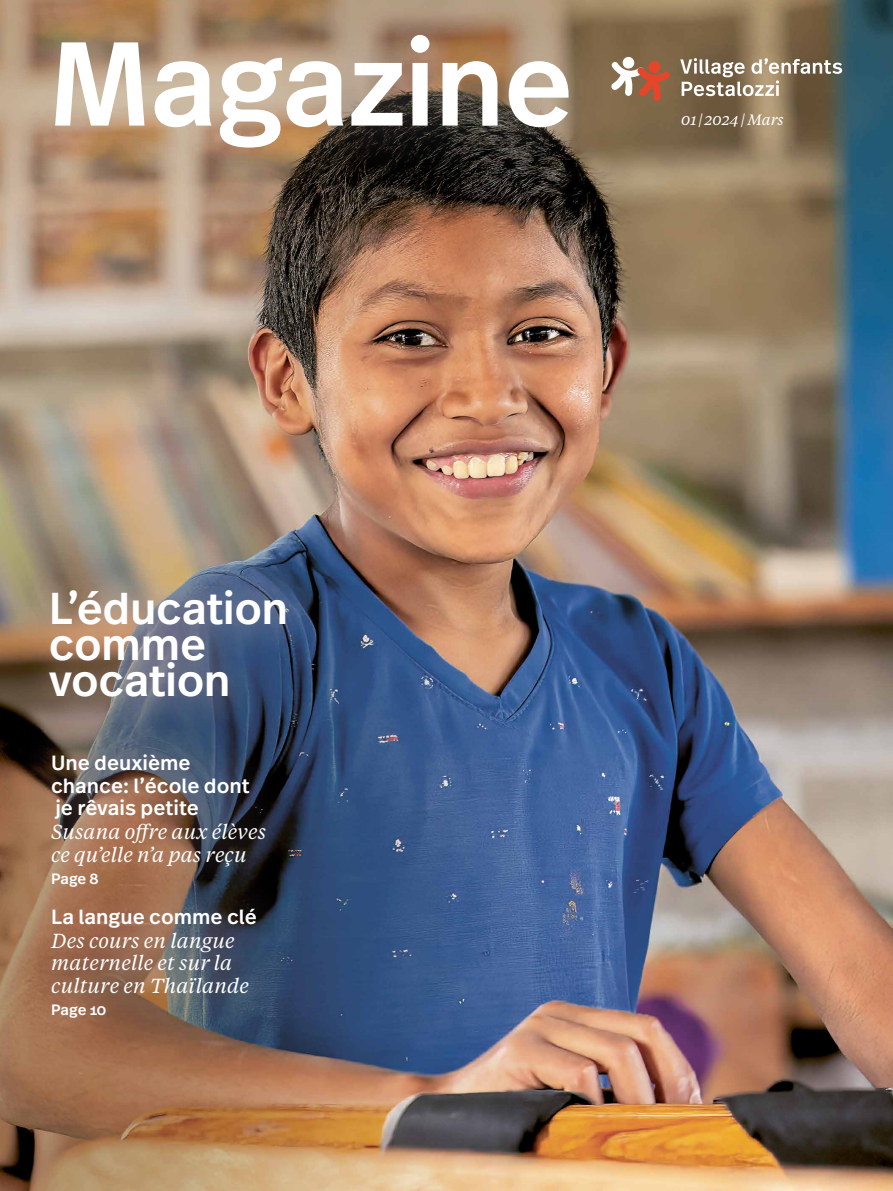
<style>
.page{position:relative;width:893px;height:1191px;background:#fff}
.page>*{position:absolute;margin:0;border:0;box-sizing:border-box;transform-origin:0 0}
.t1{font:500 118.8px "Real Text Pro";letter-spacing:-.015em;color:#fff}
.t2{font:500 44.55px/36px "Real Text Pro";letter-spacing:-.015em;color:#fff}
.t3{font:500 20.55px/22.5px "Real Text Pro";color:#fff}
.t4{font:italic 20.25px/22.5px "Tiempos Text";letter-spacing:.005em;color:#fff}
.t5{font:italic 15px "Tiempos Text";letter-spacing:.005em;color:#fff}
.t6{font:500 15px "Real Text Pro";letter-spacing:-.015em;color:#fff}
</style>
<div class="page">
<img style="left:0;top:0;width:893px;height:1191px">
<div style="left:15px;top:873px;width:277px;height:180px;background:#ffcabc;opacity:.7"></div>
<div style="left:15px;top:719px;width:285px;height:203px;background:#ffcabc;opacity:.7"></div>
<div style="left:13px;top:554px;width:310px;height:181px;background:#ffcabc;opacity:.7"></div>
<div style="left:0;top:0;width:625px;height:205px;background:#fff;opacity:.3"></div>
<div style="left:622px;top:57px;width:13px;height:12px;background:#fff;border-radius:5px"></div>
<svg style="left:611px;top:62px;width:59px;height:41px"></svg>
<svg style="left:680px;top:58px;width:162px;height:38px"></svg>
<h1 class="t1" style="left:49px;top:0;width:526px">Magazine</h1>
<p class="t5" style="left:681px;top:111px;width:104px">01 |2024 | Mars</p>
<h2 class="t2" style="left:49px;top:589px;width:241px">L’éducation comme vocation</h2>
<p class="t3" style="left:51px;top:751px;width:200px">Une deuxième chance: l’école dont je rêvais petite</p>
<p class="t4" style="left:51px;top:821px;width:217px">Susana offre aux élèves ce qu’elle n’a pas reçu</p>
<p class="t6" style="left:51px;top:868px;width:49px">Page 8</p>
<p class="t3" style="left:51px;top:904px;width:207px">La langue comme clé</p>
<p class="t4" style="left:51px;top:929px;width:199px">Des cours en langue maternelle et sur la culture en Thaïlande</p>
<p class="t6" style="left:51px;top:999px;width:57px">Page 10</p>
</div>
